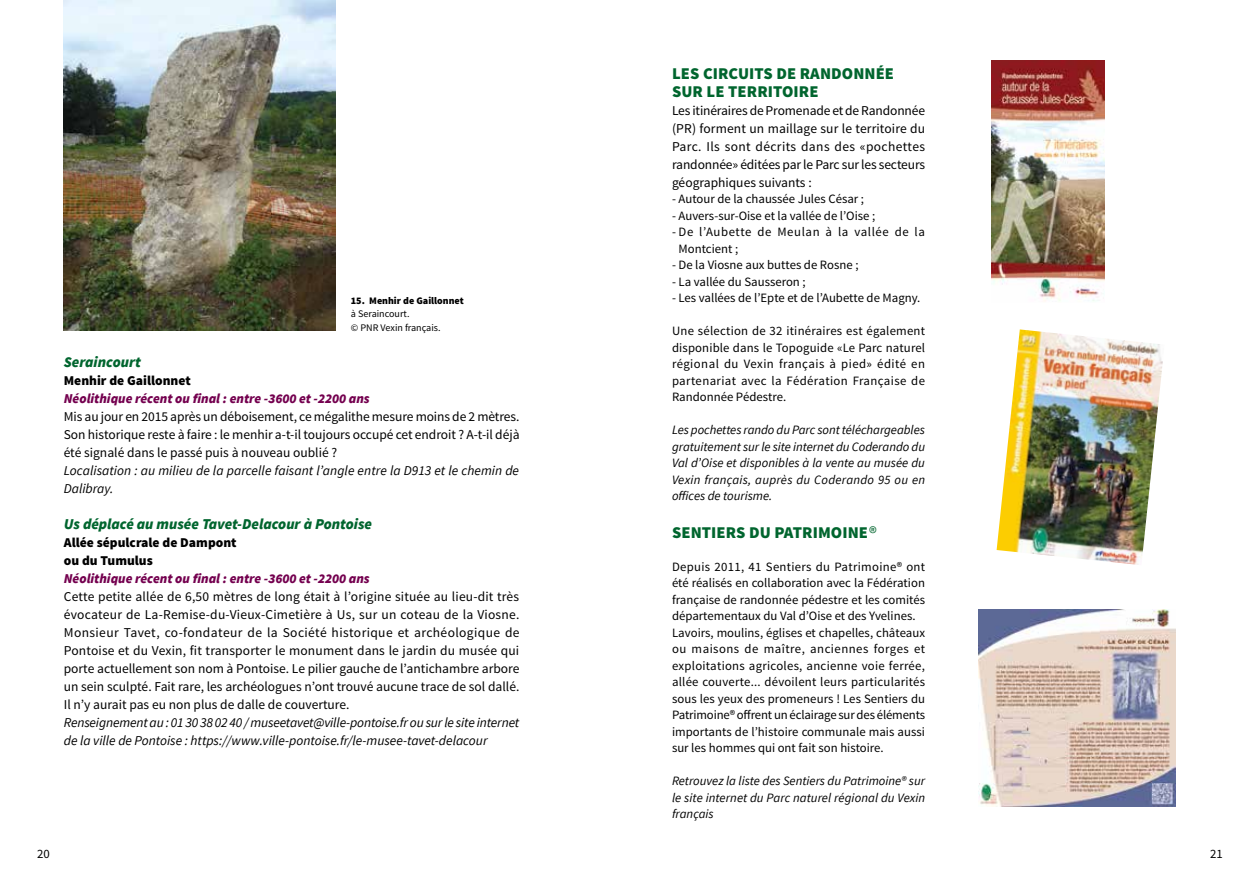
<style>
.page{position:relative;width:1259px;height:893px;background:#fff}
.page>*{position:absolute;margin:0;border:0;box-sizing:border-box;transform-origin:0 0}
.t1{font:900 16.5px/18px "Source Sans Pro";letter-spacing:.005em;color:#00652e}
.t2{font:italic 900 15px "Source Sans Pro";color:#00652e}
.t3{font:13.5px/18px "Source Sans Pro";color:#000;text-align:justify}
.t4{font:italic 13.5px/18px "Source Sans Pro";color:#000}
.t5{font:italic 900 13.5px "Source Sans Pro";color:#74004f}
.t6{font:900 13.5px/18px "Source Sans Pro";color:#000}
.t7{font:12.75px/16.5px "Source Sans Pro";color:#000;text-align:justify}
.t8{font:italic 12.75px/16.5px "Source Sans Pro";letter-spacing:.005em;color:#000;text-align:justify}
.t9{font:12.75px/16.5px "Source Sans Pro";letter-spacing:.045em;color:#000}
.t10{font:10.05px/13.5px "Source Sans Pro";color:#000}
.t11{font:900 10.05px "Source Sans Pro";color:#000}
.s1{font-weight:400;font-size:18px}
</style>
<div class="page">
<img style="left:64px;top:0;width:271px;height:331px">
<img style="left:991px;top:61px;width:113px;height:240px">
<img style="left:978px;top:610px;width:197px;height:196px">
<img style="left:996px;top:329px;width:167px;height:236px">
<p class="t11" style="left:351px;top:294px;width:114px">15. Menhir de Gaillonnet</p>
<p class="t10" style="left:351px;top:307px;width:91px">à Seraincourt.<br>© PNR Vexin français.</p>
<p class="t2" style="left:64px;top:352px;width:78px">Seraincourt</p>
<p class="t6" style="left:64px;top:372px;width:128px">Menhir de Gaillonnet</p>
<p class="t5" style="left:64px;top:389px;width:307px">Néolithique récent ou final : entre -3600 et -2200 ans</p>
<p class="t3" style="left:64px;top:407px;width:457px">Mis au jour en 2015 après un déboisement, ce mégalithe mesure moins de 2 mètres.<br>Son historique reste à faire : le menhir a-t-il toujours occupé cet endroit ? A-t-il déjà été signalé dans le passé puis à nouveau oublié ?</p>
<p class="t4" style="left:64px;top:461px;width:457px">Localisation : au milieu de la parcelle faisant l’angle entre la D913 et le chemin de<br>Dalibray.</p>
<p class="t2" style="left:64px;top:514px;width:310px">Us déplacé au musée Tavet-Delacour à Pontoise</p>
<p class="t6" style="left:64px;top:534px;width:174px">Allée sépulcrale de Dampont ou du Tumulus</p>
<p class="t5" style="left:64px;top:569px;width:307px">Néolithique récent ou final : entre -3600 et -2200 ans</p>
<p class="t3" style="left:64px;top:587px;width:457px">Cette petite allée de 6,50 mètres de long était à l’origine située au lieu-dit très évocateur de La-Remise-du-Vieux-Cimetière à Us, sur un coteau de la Viosne.<br>Monsieur Tavet, co-fondateur de la Société historique et archéologique de Pontoise et du Vexin, fit transporter le monument dans le jardin du musée qui porte actuellement son nom à Pontoise. Le pilier gauche de l’antichambre arbore un sein sculpté. Fait rare, les archéologues n’ont trouvé aucune trace de sol dallé.<br>Il n’y aurait pas eu non plus de dalle de couverture.</p>
<p class="t4" style="left:64px;top:713px;width:457px">Renseignement au : 01 30 38 02 40 / museetavet@ville-pontoise.fr ou sur le site internet de la ville de Pontoise : https://www.ville-pontoise.fr/le-musee-tavet-delacour</p>
<p class="t1" style="left:672px;top:65px;width:224px">Les circuits de randonnée sur le territoire</p>
<p class="t3" style="left:672px;top:101px;width:255px">Les itinéraires de Promenade et de Randonnée (PR) forment un maillage sur le territoire du Parc. Ils sont décrits dans des «pochettes randonnée» éditées par le Parc sur les secteurs géographiques suivants :</p>
<p class="t7" style="left:672px;top:191px;width:194px">- Autour de la chaussée Jules César ;</p>
<p class="t7" style="left:672px;top:207px;width:205px">- Auvers-sur-Oise et la vallée de l’Oise ;</p>
<p class="t9" style="left:678px;top:224px;width:248px;text-indent:-7px">- De l’Aubette de Meulan à la vallée de la<br>Montcient ;</p>
<p class="t7" style="left:672px;top:257px;width:188px">- De la Viosne aux buttes de Rosne ;</p>
<p class="t7" style="left:672px;top:273px;width:135px">- La vallée du Sausseron ;</p>
<p class="t7" style="left:672px;top:290px;width:250px">- Les vallées de l’Epte et de l’Aubette de Magny.</p>
<p class="t7" style="left:672px;top:323px;width:255px">Une sélection de 32 itinéraires est également disponible dans le Topoguide «Le Parc naturel régional du Vexin français à pied» édité en partenariat avec la Fédération Française de Randonnée Pédestre.</p>
<p class="t8" style="left:672px;top:422px;width:255px">Les pochettes rando du Parc sont téléchargeables gratuitement sur le site internet du Coderando du Val d’Oise et disponibles à la vente au musée du Vexin français, auprès du Coderando 95 ou en offices de tourisme.</p>
<p class="t1" style="left:672px;top:524px;width:206px">Sentiers du patrimoine<span class="s1">®</span></p>
<p class="t7" style="left:672px;top:558px;width:255px;text-align:left">Depuis 2011, 41 Sentiers du Patrimoine® ont été réalisés en collaboration avec la Fédération française de randonnée pédestre et les comités départementaux du Val d’Oise et des Yvelines.<br>Lavoirs, moulins, églises et chapelles, châteaux ou maisons de maître, anciennes forges et exploitations agricoles, ancienne voie ferrée, allée couverte... dévoilent leurs particularités sous les yeux des promeneurs ! Les Sentiers du Patrimoine® offrent un éclairage sur des éléments importants de l’histoire communale mais aussi sur les hommes qui ont fait son histoire.</p>
<p class="t8" style="left:672px;top:773px;width:255px">Retrouvez la liste des Sentiers du Patrimoine® sur le site internet du Parc naturel régional du Vexin français</p>
<p class="t7" style="left:37px;top:846px;width:14px">20</p>
<p class="t7" style="left:1210px;top:846px;width:14px">21</p>
</div>
